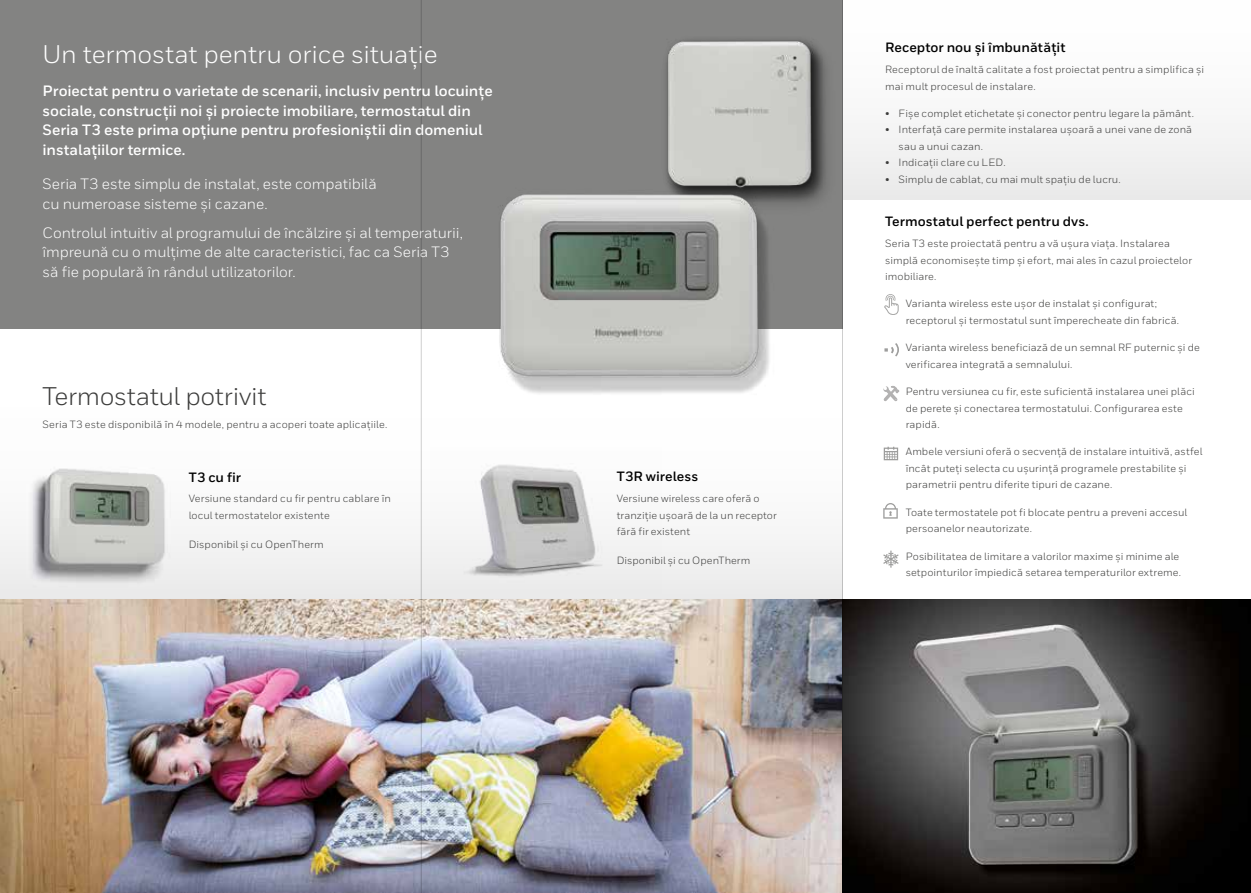
<style>
.page{position:relative;width:1251px;height:893px;background:#fff}
.page>*{position:absolute;margin:0;border:0;box-sizing:border-box;transform-origin:0 0}
.t1{font:25.5px "Honeywell Sans";letter-spacing:-.005em;color:#fff}
.t2{font:25.5px "Honeywell Sans";letter-spacing:-.01em;color:#3c3c3b}
.t3{font:15px/19.5px "Honeywell Sans";letter-spacing:-.005em;color:#fff}
.t4{font:700 15px/19.5px "Honeywell Sans";letter-spacing:-.005em;color:#fff}
.t5{font:700 13.5px "Honeywell Sans";letter-spacing:.005em;color:#000}
.t6{font:10.5px/16.5px "Honeywell Sans";letter-spacing:.01em;color:#3c3c3b}
</style>
<div class="page">
<div style="left:842px;top:0;width:408px;height:199px;background:linear-gradient(to right,#f7f7f7,#f7f7f7)"></div>
<div style="left:0;top:410px;width:842px;height:192px;background:linear-gradient(to bottom,#fff,#ececec)"></div>
<div style="left:0;top:0;width:842px;height:328px;background:#838382"></div>
<img style="left:0;top:410px;width:219px;height:184px">
<img style="left:431px;top:448px;width:230px;height:146px">
<img style="left:0;top:600px;width:1250px;height:293px">
<img style="left:666px;top:31px;width:181px;height:174px">
<img style="left:491px;top:181px;width:301px;height:236px">
<svg style="left:883px;top:447px;width:14px;height:13px"></svg>
<svg style="left:883px;top:551px;width:15px;height:17px"></svg>
<svg style="left:884px;top:294px;width:14px;height:21px"></svg>
<svg style="left:883px;top:503px;width:14px;height:16px"></svg>
<svg style="left:884px;top:343px;width:14px;height:14px"></svg>
<svg style="left:883px;top:386px;width:17px;height:16px"></svg>
<hr style="left:421px;top:0;width:1px;height:893px;background:#000">
<hr style="left:842px;top:0;width:1px;height:893px;background:#000">
<h1 class="t1" style="left:43px;top:39px;width:396px">Un termostat pentru orice situație</h1>
<h2 class="t4" style="left:43px;top:82px;width:451px">Proiectat pentru o varietate de scenarii, inclusiv pentru locuințe sociale, construcții noi și proiecte imobiliare, termostatul din Seria T3 este prima opțiune pentru profesioniștii din domeniul instalațiilor termice.</h2>
<h2 class="t3" style="left:43px;top:174px;width:336px">Seria T3 este simplu de instalat, este compatibilă cu numeroase sisteme și cazane.</h2>
<h2 class="t3" style="left:43px;top:223px;width:422px">Controlul intuitiv al programului de încălzire și al temperaturii, împreună cu o mulțime de alte caracteristici, fac ca Seria T3 să fie populară în rândul utilizatorilor.</h2>
<h1 class="t2" style="left:43px;top:381px;width:225px">Termostatul potrivit</h1>
<p class="t6" style="left:43px;top:417px;width:346px">Seria T3 este disponibilă în 4 modele, pentru a acoperi toate aplicațiile.</p>
<p class="t5" style="left:189px;top:469px;width:54px">T3 cu fir</p>
<p class="t6" style="left:189px;top:490px;width:204px">Versiune standard cu fir pentru cablare în locul termostatelor existente</p>
<p class="t6" style="left:189px;top:536px;width:136px">Disponibil și cu OpenTherm</p>
<p class="t5" style="left:616px;top:469px;width:83px">T3R wireless</p>
<p class="t6" style="left:616px;top:490px;width:162px">Versiune wireless care oferă o tranziție ușoară de la un receptor fără fir existent</p>
<p class="t6" style="left:616px;top:552px;width:135px">Disponibil și cu OpenTherm</p>
<p class="t5" style="left:884px;top:39px;width:182px">Receptor nou și îmbunătățit</p>
<p class="t6" style="left:884px;top:61px;width:320px">Receptorul de înaltă calitate a fost proiectat pentru a simplifica și mai mult procesul de instalare.</p>
<p class="t6" style="left:884px;top:105px;width:310px">• Fișe complet etichetate și conector pentru legare la pământ.</p>
<p class="t6" style="left:898px;top:122px;width:295px;text-indent:-14px">• Interfață care permite instalarea ușoară a unei vane de zonă sau a unui cazan.</p>
<p class="t6" style="left:884px;top:155px;width:122px">• Indicații clare cu LED.</p>
<p class="t6" style="left:884px;top:171px;width:237px">• Simplu de cablat, cu mai mult spațiu de lucru.</p>
<p class="t5" style="left:884px;top:213px;width:205px">Termostatul perfect pentru dvs.</p>
<p class="t6" style="left:884px;top:235px;width:308px">Seria T3 este proiectată pentru a vă ușura viața. Instalarea simplă economisește timp și efort, mai ales în cazul proiectelor imobiliare.</p>
<p class="t6" style="left:905px;top:295px;width:275px">Varianta wireless este ușor de instalat și configurat; receptorul și termostatul sunt împerecheate din fabrică.</p>
<p class="t6" style="left:905px;top:339px;width:296px">Varianta wireless beneficiază de un semnal RF puternic și de verificarea integrată a semnalului.</p>
<p class="t6" style="left:905px;top:383px;width:290px">Pentru versiunea cu fir, este suficientă instalarea unei plăci de perete și conectarea termostatului. Configurarea este rapidă.</p>
<p class="t6" style="left:905px;top:444px;width:298px">Ambele versiuni oferă o secvență de instalare intuitivă, astfel încât puteți selecta cu ușurință programele prestabilite și parametrii pentru diferite tipuri de cazane.</p>
<p class="t6" style="left:905px;top:504px;width:283px">Toate termostatele pot fi blocate pentru a preveni accesul persoanelor neautorizate.</p>
<p class="t6" style="left:905px;top:548px;width:277px">Posibilitatea de limitare a valorilor maxime și minime ale setpointurilor împiedică setarea temperaturilor extreme.</p>
</div>
